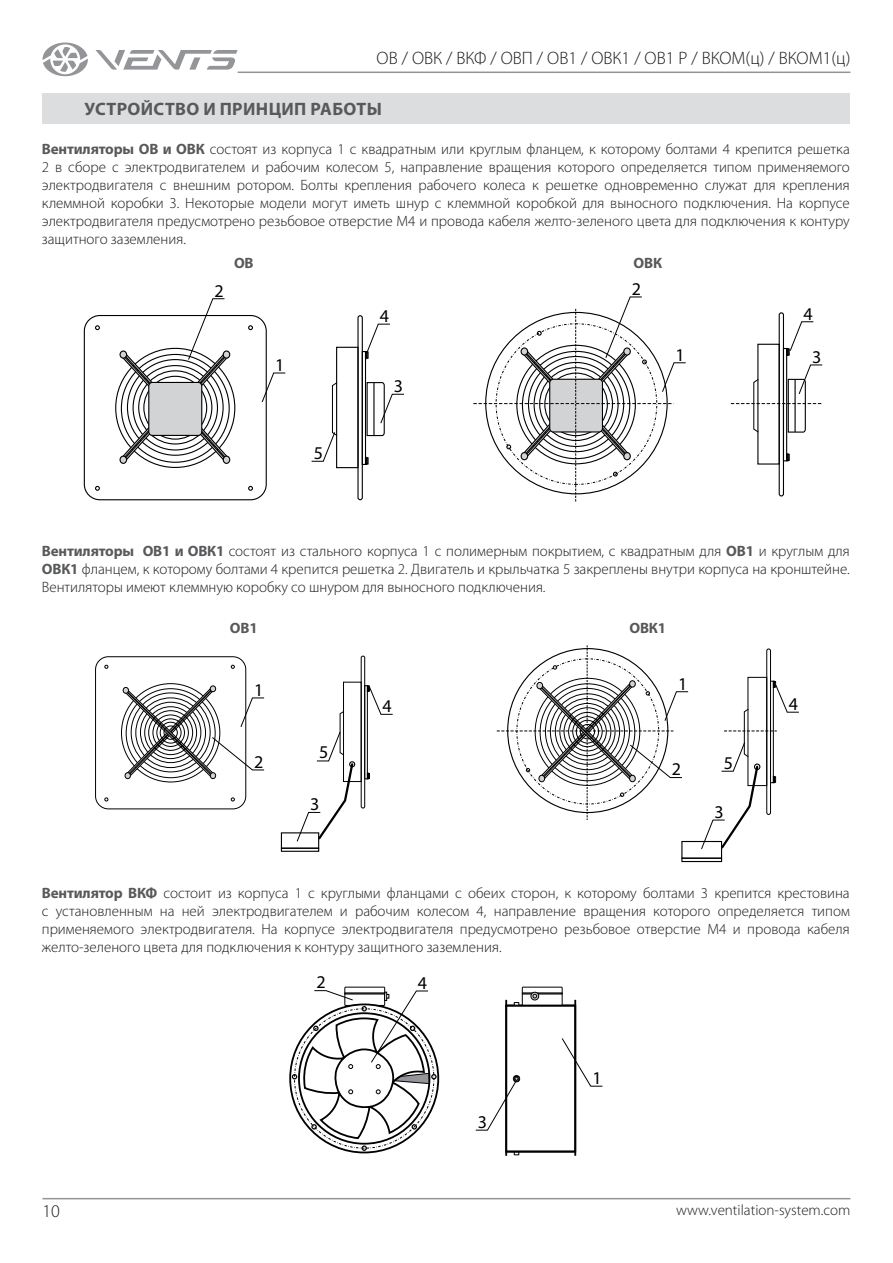
<style>
.page{position:relative;width:893px;height:1263px;background:#fff}
.page>*{position:absolute;margin:0;border:0;box-sizing:border-box;transform-origin:0 0}
.t1{font:300 18px "Myriad Pro";color:#1c1c1b}
.t2{font:700 18px "Myriad Pro";letter-spacing:.02em;color:#58595b}
.t3{font:18px "Myriad Pro";color:#000}
.t4{font:300 15px/18px "Myriad Pro";color:#1c1c1b;text-align:justify}
.t5{font:700 15px "Myriad Pro";letter-spacing:-.01em;color:#58595b}
.s1{font-weight:700;color:#58595b}
</style>
<div class="page">
<hr style="left:43px;top:1198px;width:807px;height:1px;background:#939598">
<hr style="left:238px;top:72px;width:612px;height:1px;background:#939598">
<svg style="left:95px;top:50px;width:143px;height:20px"></svg>
<svg style="left:43px;top:43px;width:45px;height:33px"></svg>
<div style="left:42px;top:93px;width:808px;height:31px;background:#dcddde"></div>
<div style="left:138px;top:370px;width:74px;height:74px;border:1px solid #000;border-radius:50%"></div>
<div style="left:143px;top:376px;width:64px;height:64px;border:1px solid #000;border-radius:50%"></div>
<div style="left:84px;top:315px;width:183px;height:185px;border:1px solid #000;border-radius:16px"></div>
<svg style="left:120px;top:351px;width:36px;height:39px"></svg>
<svg style="left:120px;top:424px;width:36px;height:39px"></svg>
<svg style="left:194px;top:424px;width:36px;height:39px"></svg>
<div style="left:120px;top:351px;width:7px;height:7px;background:#d1d3d4;border-radius:50%"></div>
<div style="left:120px;top:350px;width:7px;height:9px;border:1px solid #000;border-radius:50%"></div>
<div style="left:120px;top:456px;width:7px;height:7px;background:#d1d3d4;border-radius:50%"></div>
<div style="left:120px;top:456px;width:7px;height:8px;border:1px solid #000;border-radius:50%"></div>
<svg style="left:95px;top:486px;width:5px;height:5px"></svg>
<svg style="left:248px;top:486px;width:5px;height:5px"></svg>
<svg style="left:95px;top:325px;width:5px;height:5px"></svg>
<svg style="left:248px;top:325px;width:5px;height:5px"></svg>
<div style="left:223px;top:456px;width:7px;height:7px;background:#d1d3d4;border-radius:50%"></div>
<div style="left:223px;top:456px;width:7px;height:8px;border:1px solid #000;border-radius:50%"></div>
<div style="left:149px;top:382px;width:53px;height:53px;background:#d1d3d4;border-radius:4px"></div>
<div style="left:148px;top:382px;width:54px;height:54px;border:1px solid #000;border-radius:4px"></div>
<div style="left:357px;top:315px;width:6px;height:185px;border:1px solid #000;border-radius:2px"></div>
<div style="left:336px;top:347px;width:23px;height:121px;border:1px solid #000"></div>
<div style="left:362px;top:351px;width:4px;height:114px;border:1px solid #000"></div>
<svg style="left:365px;top:457px;width:4px;height:8px"></svg>
<svg style="left:366px;top:381px;width:38px;height:56px"></svg>
<svg style="left:365px;top:324px;width:25px;height:35px"></svg>
<svg style="left:262px;top:372px;width:24px;height:31px"></svg>
<svg style="left:188px;top:298px;width:42px;height:92px"></svg>
<svg style="left:311px;top:381px;width:27px;height:81px"></svg>
<div style="left:779px;top:312px;width:5px;height:184px;border:1px solid #000;border-radius:2px"></div>
<div style="left:757px;top:344px;width:23px;height:121px;border:1px solid #000"></div>
<div style="left:783px;top:348px;width:4px;height:113px;border:1px solid #000"></div>
<svg style="left:786px;top:453px;width:4px;height:8px"></svg>
<svg style="left:731px;top:364px;width:92px;height:69px"></svg>
<svg style="left:786px;top:321px;width:28px;height:35px"></svg>
<svg style="left:473px;top:296px;width:213px;height:206px"></svg>
<div style="left:95px;top:656px;width:151px;height:153px;border:1px solid #000;border-radius:13px"></div>
<svg style="left:104px;top:797px;width:4px;height:4px"></svg>
<svg style="left:231px;top:797px;width:4px;height:4px"></svg>
<svg style="left:104px;top:665px;width:4px;height:4px"></svg>
<svg style="left:231px;top:665px;width:4px;height:4px"></svg>
<div style="left:210px;top:685px;width:6px;height:7px;border:1px solid #000;border-radius:50%"></div>
<div style="left:361px;top:656px;width:4px;height:152px;border:1px solid #000;border-radius:2px"></div>
<div style="left:343px;top:682px;width:19px;height:100px;border:1px solid #000"></div>
<div style="left:364px;top:685px;width:4px;height:94px;border:1px solid #000"></div>
<svg style="left:367px;top:773px;width:3px;height:6px"></svg>
<div style="left:281px;top:832px;width:38px;height:17px;border:1px solid #000"></div>
<div style="left:281px;top:848px;width:38px;height:4px;border:1px solid #000"></div>
<svg style="left:367px;top:685px;width:26px;height:30px"></svg>
<svg style="left:123px;top:686px;width:142px;height:93px"></svg>
<svg style="left:296px;top:710px;width:59px;height:132px"></svg>
<div style="left:766px;top:648px;width:5px;height:167px;border:1px solid #000;border-radius:2px"></div>
<div style="left:747px;top:677px;width:20px;height:109px;border:1px solid #000"></div>
<div style="left:681px;top:841px;width:41px;height:18px;border:1px solid #000"></div>
<div style="left:681px;top:858px;width:41px;height:4px;border:1px solid #000"></div>
<svg style="left:497px;top:645px;width:192px;height:175px"></svg>
<svg style="left:701px;top:681px;width:98px;height:169px"></svg>
<div style="left:522px;top:987px;width:41px;height:19px;border:1px solid #000"></div>
<div style="left:344px;top:987px;width:41px;height:19px;border:1px solid #000"></div>
<hr style="left:505px;top:1151px;width:71px;height:1px;background:#000">
<svg style="left:514px;top:1152px;width:5px;height:3px"></svg>
<hr style="left:505px;top:1000px;width:2px;height:156px;background:#000">
<hr style="left:574px;top:1000px;width:2px;height:156px;background:#000">
<hr style="left:505px;top:1005px;width:71px;height:1px;background:#000">
<div style="left:522px;top:992px;width:41px;height:2px;border:1px solid #000"></div>
<div style="left:530px;top:992px;width:9px;height:8px;border:1px solid #000;border-radius:50%"></div>
<svg style="left:532px;top:994px;width:5px;height:4px"></svg>
<div style="left:513px;top:1075px;width:7px;height:7px;border:1px solid #000;border-radius:50%"></div>
<svg style="left:514px;top:1002px;width:5px;height:4px"></svg>
<svg style="left:561px;top:1037px;width:41px;height:50px"></svg>
<svg style="left:475px;top:1076px;width:44px;height:55px"></svg>
<svg style="left:292px;top:990px;width:145px;height:161px"></svg>
<p class="t1" style="left:377px;top:48px;width:475px">ОВ / ОВК / ВКФ / ОВП / ОВ1 / ОВК1 / ОВ1 Р / ВКОМ(ц) / ВКОМ1(ц)</p>
<p class="t2" style="left:85px;top:98px;width:299px">УСТРОЙСТВО И ПРИНЦИП РАБОТЫ</p>
<p class="t4" style="left:42px;top:141px;width:809px"><span class="s1">Вентиляторы ОВ и ОВК</span> состоят из корпуса 1 с квадратным или круглым фланцем, к которому болтами 4 крепится решетка 2 в сборе с электродвигателем и рабочим колесом 5, направление вращения которого определяется типом применяемого электродвигателя с внешним ротором. Болты крепления рабочего колеса к решетке одновременно служат для крепления клеммной коробки 3. Некоторые модели могут иметь шнур с клеммной коробкой для выносного подключения. На корпусе электродвигателя предусмотрено резьбовое отверстие М4 и провода кабеля желто-зеленого цвета для подключения к контуру защитного заземления.</p>
<p class="t5" style="left:234px;top:253px;width:21px">ОВ</p>
<p class="t5" style="left:633px;top:253px;width:30px">ОВК</p>
<p class="t3" style="left:214px;top:279px;width:11px">2</p>
<p class="t3" style="left:275px;top:354px;width:11px">1</p>
<p class="t3" style="left:314px;top:442px;width:11px">5</p>
<p class="t3" style="left:380px;top:305px;width:11px">4</p>
<p class="t3" style="left:394px;top:375px;width:11px">3</p>
<p class="t3" style="left:632px;top:278px;width:11px">2</p>
<p class="t3" style="left:676px;top:343px;width:11px">1</p>
<p class="t3" style="left:803px;top:302px;width:11px">4</p>
<p class="t3" style="left:812px;top:346px;width:11px">3</p>
<p class="t4" style="left:42px;top:542px;width:809px"><span class="s1">Вентиляторы ОВ1 и ОВК1</span> состоят из стального корпуса 1 с полимерным покрытием, с квадратным для <span class="s1">ОВ1</span> и круглым для <span class="s1">ОВК1</span> фланцем, к которому болтами 4 крепится решетка 2. Двигатель и крыльчатка 5 закреплены внутри корпуса на кронштейне.<br>Вентиляторы имеют клеммную коробку со шнуром для выносного подключения.</p>
<p class="t5" style="left:230px;top:618px;width:29px">ОВ1</p>
<p class="t5" style="left:629px;top:618px;width:38px">ОВК1</p>
<p class="t3" style="left:254px;top:679px;width:11px">1</p>
<p class="t3" style="left:254px;top:751px;width:11px">2</p>
<p class="t3" style="left:319px;top:741px;width:11px">5</p>
<p class="t3" style="left:310px;top:793px;width:11px">3</p>
<p class="t3" style="left:383px;top:695px;width:11px">4</p>
<p class="t3" style="left:678px;top:672px;width:11px">1</p>
<p class="t3" style="left:672px;top:758px;width:11px">2</p>
<p class="t3" style="left:724px;top:752px;width:11px">5</p>
<p class="t3" style="left:715px;top:801px;width:11px">3</p>
<p class="t3" style="left:789px;top:693px;width:11px">4</p>
<p class="t4" style="left:42px;top:884px;width:809px"><span class="s1">Вентилятор ВКФ</span> состоит из корпуса 1 с круглыми фланцами с обеих сторон, к которому болтами 3 крепится крестовина с установленным на ней электродвигателем и рабочим колесом 4, направление вращения которого определяется типом применяемого электродвигателя. На корпусе электродвигателя предусмотрено резьбовое отверстие М4 и провода кабеля желто-зеленого цвета для подключения к контуру защитного заземления.</p>
<p class="t3" style="left:418px;top:972px;width:11px">4</p>
<p class="t3" style="left:317px;top:971px;width:11px">2</p>
<p class="t1" style="left:43px;top:1201px;width:19px">10</p>
<p class="t3" style="left:478px;top:1110px;width:11px">3</p>
<p class="t3" style="left:592px;top:1067px;width:11px">1</p>
<p class="t4" style="left:676px;top:1201px;width:176px">www.ventilation-system.com</p>
</div>
